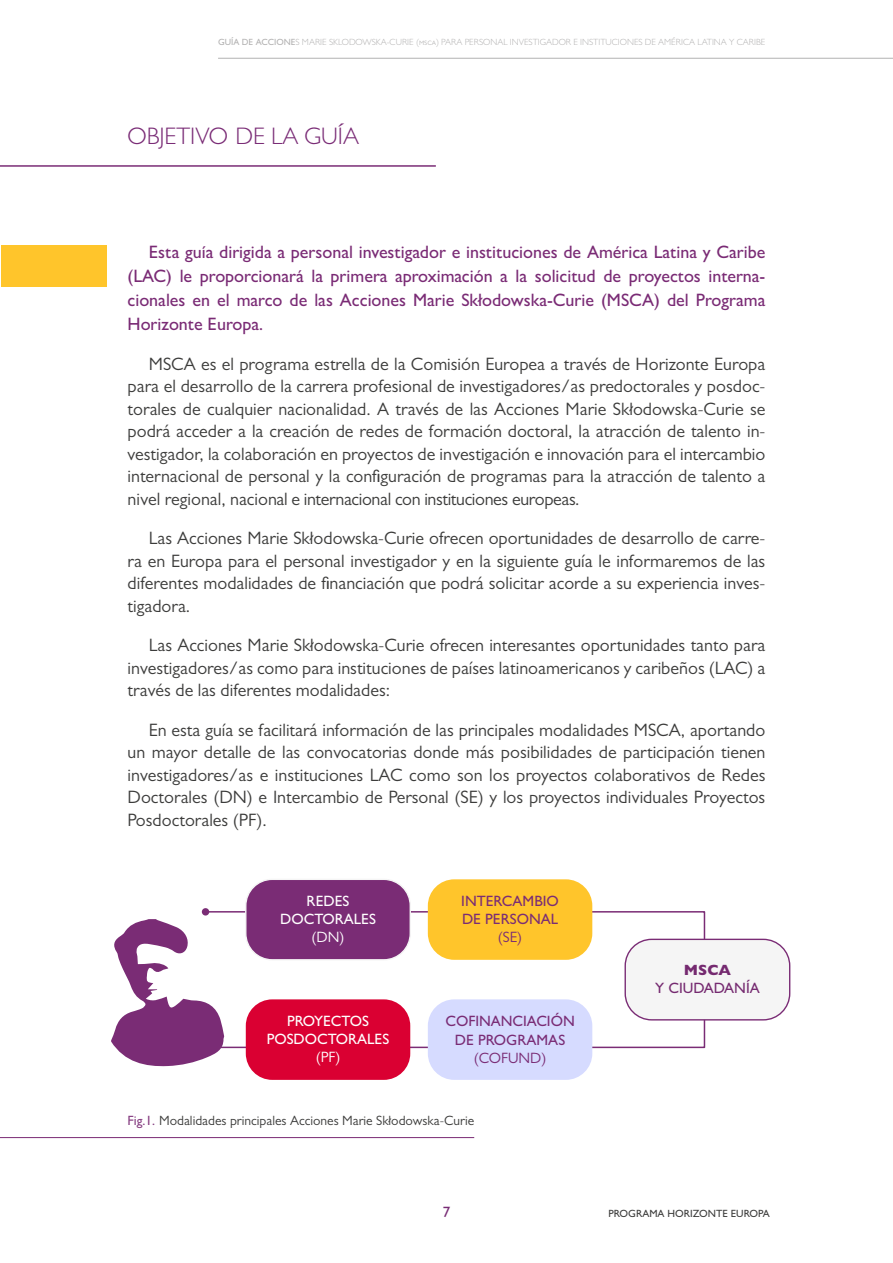
<style>
.page{position:relative;width:893px;height:1263px;background:#fff}
.page>*{position:absolute;margin:0;border:0;box-sizing:border-box;transform-origin:0 0}
.t1{font:300 24px "Gill Sans";color:#7a2c76}
.t2{font:18px/22.5px "Gill Sans";color:#3c3c3b;text-align:justify}
.t3{font:500 18px/24px "Gill Sans";color:#7a2b75;text-align:justify}
.t4{font:500 15px/18px "Gill Sans";color:#7a2c75}
.t5{font:500 15px/18px "Gill Sans";color:#fff;text-align:center}
.t6{font:15px "Gill Sans";color:#7a2c75}
.t7{font:15px "Gill Sans";color:#fff}
.t8{font:800 15px "Gill Sans";color:#7a2c75}
.t9{font:500 15px "Gill Sans";color:#782c75}
.t10{font:13.5px "Gill Sans";color:#3c3c3b}
.t11{font:500 10.5px "Gill Sans";color:#3c3c3b}
.t12{font:300 9px "Gill Sans";color:#b3b2b2}
.s1{font-weight:500}
.s2{font-weight:500;color:#884183}
</style>
<div class="page">
<hr style="left:218px;top:58px;width:675px;height:1px;background:#b3b2b2">
<hr style="left:0;top:165px;width:436px;height:2px;background:#7a2c76">
<svg style="left:111px;top:919px;width:110px;height:147px"></svg>
<svg style="left:204px;top:910px;width:502px;height:139px"></svg>
<div style="left:246px;top:879px;width:164px;height:81px;background:#7a2c75;border-radius:26px"></div>
<div style="left:245px;top:879px;width:166px;height:81px;border:1px solid #f5f5f5;border-radius:26px"></div>
<div style="left:428px;top:879px;width:164px;height:81px;background:#ffc52b;border-radius:26px"></div>
<div style="left:246px;top:999px;width:164px;height:81px;background:#da0032;border-radius:26px"></div>
<div style="left:428px;top:999px;width:164px;height:81px;background:#d6dbff;border-radius:26px"></div>
<div style="left:625px;top:939px;width:165px;height:81px;background:#f5f5f5;border-radius:26px"></div>
<div style="left:624px;top:939px;width:166px;height:81px;border:1px solid #7a2c75;border-radius:26px"></div>
<div style="left:202px;top:908px;width:7px;height:7px;background:#7a2c75;border-radius:50%"></div>
<hr style="left:0;top:1137px;width:474px;height:1px;background:#7a2b75">
<div style="left:1px;top:246px;width:106px;height:41px;background:#ffc52b"></div>
<p class="t12" style="left:218px;top:37px;width:549px"><span class="s1">GUÍA DE ACCIONE</span>S MARIE SKLODOWSKA-CURIE (msca) PARA PERSONAL INVESTIGADOR E INSTITUCIONES DE AMÉRICA LATINA Y CARIBE</p>
<h1 class="t1" style="left:128px;top:121px;width:233px">OBJETIVO DE LA GUÍA</h1>
<p class="t3" style="left:128px;top:240px;width:639px;text-indent:21px">Esta guía dirigida a personal investigador e instituciones de América Latina y Caribe (LAC) le proporcionará la primera aproximación a la solicitud de proyectos interna&shy;cionales en el marco de las Acciones Marie Skłodowska-Curie (MSCA) del Programa Horizonte Europa.</p>
<p class="t2" style="left:128px;top:352px;width:639px;text-indent:21px">MSCA es el programa estrella de la Comisión Europea a través de Horizonte Europa para el desarrollo de la carrera profesional de investigadores/as predoctorales y posdoc&shy;torales de cualquier nacionalidad. A través de las Acciones Marie Skłodowska-Curie se podrá acceder a la creación de redes de formación doctoral, la atracción de talento in&shy;vestigador, la colaboración en proyectos de investigación e innovación para el intercambio internacional de personal y la configuración de programas para la atracción de talento a nivel regional, nacional e internacional con instituciones europeas.</p>
<p class="t2" style="left:128px;top:527px;width:639px;text-indent:21px">Las Acciones Marie Skłodowska-Curie ofrecen oportunidades de desarrollo de carre&shy;ra en Europa para el personal investigador y en la siguiente guía le informaremos de las diferentes modalidades de financiación que podrá solicitar acorde a su experiencia inves&shy;tigadora.</p>
<p class="t2" style="left:128px;top:634px;width:639px;text-indent:21px">Las Acciones Marie Skłodowska-Curie ofrecen interesantes oportunidades tanto para investigadores/as como para instituciones de países latinoamericanos y caribeños (LAC) a través de las diferentes modalidades:</p>
<p class="t2" style="left:128px;top:718px;width:639px;text-indent:21px">En esta guía se facilitará información de las principales modalidades MSCA, aportando un mayor detalle de las convocatorias donde más posibilidades de participación tienen investigadores/as e instituciones LAC como son los proyectos colaborativos de Redes Doctorales (DN) e Intercambio de Personal (SE) y los proyectos individuales Proyectos Posdoctorales (PF).</p>
<p class="t5" style="left:280px;top:892px;width:97px">REDES<br>DOCTORALES</p>
<p class="t7" style="left:312px;top:928px;width:34px">(DN)</p>
<p class="t5" style="left:267px;top:1012px;width:124px">PROYECTOS<br>POSDOCTORALES</p>
<p class="t7" style="left:316px;top:1048px;width:26px">(PF)</p>
<p class="t4" style="left:461px;top:892px;width:99px">INTERCAMBIO<br>DE PERSONAL</p>
<p class="t6" style="left:498px;top:928px;width:26px">(SE)</p>
<p class="t4" style="left:445px;top:1012px;width:131px;text-align:center">COFINANCIACIÓN<br>DE PROGRAMAS</p>
<p class="t6" style="left:474px;top:1049px;width:74px">(COFUND)</p>
<p class="t10" style="left:128px;top:1112px;width:348px"><span class="s2">Fig.1.</span> Modalidades principales Acciones Marie Skłodowska-Curie</p>
<p class="t9" style="left:443px;top:1203px;width:9px">7</p>
<p class="t8" style="left:684px;top:961px;width:49px">MSCA</p>
<p class="t4" style="left:655px;top:979px;width:106px">Y CIUDADANÍA</p>
<p class="t11" style="left:608px;top:1207px;width:163px">PROGRAMA HORIZONTE EUROPA</p>
</div>
